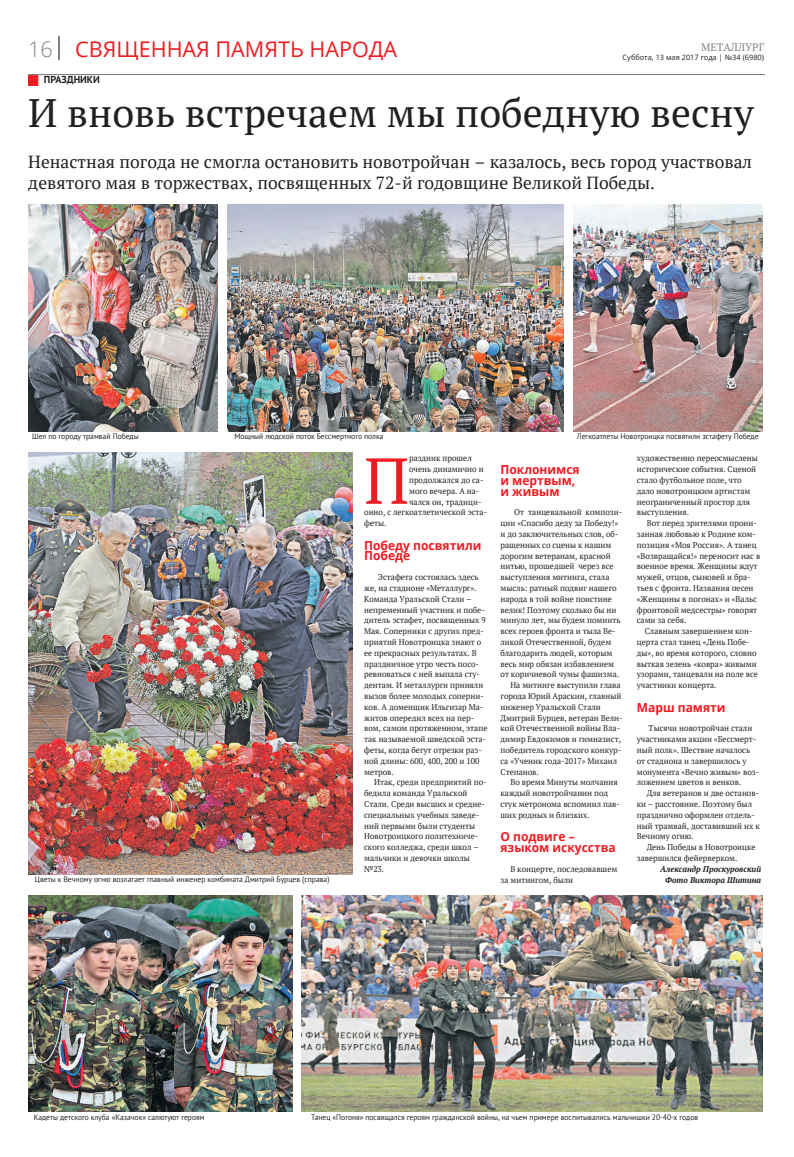
<style>
.page{position:relative;width:794px;height:1157px;background:#fff}
.page>*{position:absolute;margin:0;border:0;box-sizing:border-box;transform-origin:0 0}
.t1{font:64.8px "PT Serif";color:#ee1d23;scale:.96 1}
.t2{font:39.6px "PT Serif";color:#231f20}
.t3{font:21.6px "Open Sans";color:#ee1d23}
.t4{font:17.5px/21.6px "PT Serif";color:#231f20}
.t5{font:700 12.5px/10.8px "Open Sans";color:#ee1d23;scale:.96 1}
.t6{font:10.8px "PT Serif";color:#808285}
.t7{font:700 10.1px "PT Sans";color:#231f20}
.t8{font:8.4px/10.8px "PT Serif";color:#231f20;scale:.96 1}
.t9{font:italic 700 8.4px/10.8px "PT Serif";color:#231f20;text-align:right;scale:.96 1}
.t10{font:7.9px "PT Sans";color:#231f20;scale:.96 1}
.t11{font:7.4px "Open Sans";color:#231f20}
.s1{color:#808285}
</style>
<div class="page">
<svg style="left:59px;top:36px;width:1px;height:23px"></svg>
<img style="left:28px;top:75px;width:11px;height:11px">
<img style="left:28px;top:204px;width:190px;height:227px">
<img style="left:228px;top:204px;width:336px;height:227px">
<img style="left:573px;top:204px;width:190px;height:227px">
<img style="left:28px;top:453px;width:324px;height:421px">
<img style="left:28px;top:896px;width:264px;height:216px">
<img style="left:302px;top:896px;width:461px;height:216px">
<h3 class="t3" style="left:28px;top:34px;width:370px"><span class="s1">16</span> СВЯЩЕННАЯ ПАМЯТЬ НАРОДА</h3>
<p class="t6" style="left:701px;top:40px;width:64px">МЕТАЛЛУРГ</p>
<p class="t11" style="left:623px;top:52px;width:143px">Суббота, 13 мая 2017 года | №34 (6980)</p>
<p class="t7" style="left:44px;top:74px;width:58px">ПРАЗДНИКИ</p>
<h2 class="t2" style="left:28px;top:87px;width:727px">И вновь встречаем мы победную весну</h2>
<h3 class="t4" style="left:28px;top:150px;width:725px">Ненастная погода не смогла остановить новотройчан – казалось, весь город участвовал девятого мая в торжествах, посвященных 72-й годовщине Великой Победы.</h3>
<p class="t10" style="left:32px;top:432px;width:112px">Шел по городу трамвай Победы</p>
<p class="t10" style="left:234px;top:432px;width:157px">Мощный людской поток Бессмертного полка</p>
<p class="t10" style="left:577px;top:432px;width:191px">Легкоатлеты Новотроицка посвятили эстафету Победе</p>
<p class="t10" style="left:35px;top:875px;width:308px">Цветы к Вечному огню возлагает главный инженер комбината Дмитрий Бурцев (справа)</p>
<h1 class="t1" style="left:364px;top:438px;width:48px">П</h1>
<p class="t8" style="left:409px;top:453px;width:67px">раздник прошел</p>
<p class="t8" style="left:409px;top:464px;width:79px">очень динамично и</p>
<p class="t8" style="left:409px;top:474px;width:79px">продолжался до са-</p>
<p class="t8" style="left:409px;top:485px;width:75px">мого вечера. А на-</p>
<p class="t8" style="left:409px;top:496px;width:77px">чался он, традици-</p>
<p class="t8" style="left:364px;top:507px;width:129px">онно, с легкоатлетической эста-</p>
<p class="t8" style="left:364px;top:518px;width:25px">феты.</p>
<h3 class="t5" style="left:364px;top:539px;width:124px">Победу посвятили<br>Победе</h3>
<p class="t8" style="left:364px;top:572px;width:130px;text-indent:14px">Эстафета состоялась здесь же, на стадионе «Металлург».<br>Команда Уральской Стали – непременный участник и побе&shy;дитель эстафет, посвященных 9<br>Мая. Соперники с других пред&shy;приятий Новотроицка знают о ее прекрасных результатах. В праздничное утро честь посо&shy;ревноваться с ней выпала сту&shy;дентам. И металлурги приняли вызов более молодых соперни&shy;ков. А доменщик Ильгизар Ма&shy;житов опередил всех на пер&shy;вом, самом протяженном, этапе так называемой шведской эста&shy;феты, когда бегут отрезки раз&shy;ной длины: 600, 400, 200 и 100 метров.</p>
<p class="t8" style="left:364px;top:777px;width:129px;text-indent:10px">Итак, среди предприятий по&shy;бедила команда Уральской<br>Стали. Среди высших и средне&shy;специальных учебных заведе&shy;ний первыми были студенты<br>Новотроицкого политехниче&shy;ского колледжа, среди школ – мальчики и девочки школы №23.</p>
<h3 class="t5" style="left:501px;top:464px;width:84px">Поклонимся и мертвым, и живым</h3>
<p class="t8" style="left:514px;top:507px;width:114px">От танцевальной компози-</p>
<p class="t8" style="left:501px;top:518px;width:124px">ции «Спасибо деду за Победу!»</p>
<p class="t8" style="left:501px;top:528px;width:124px">и до заключительных слов, об-</p>
<p class="t8" style="left:501px;top:539px;width:117px">ращенных со сцены к нашим</p>
<p class="t8" style="left:501px;top:550px;width:116px">дорогим ветеранам, красной</p>
<p class="t8" style="left:501px;top:561px;width:119px">нитью, прошедшей через все</p>
<p class="t8" style="left:501px;top:572px;width:115px">выступления митинга, стала</p>
<p class="t8" style="left:501px;top:582px;width:123px">мысль: ратный подвиг нашего</p>
<p class="t8" style="left:501px;top:593px;width:118px">народа в той войне поистине</p>
<p class="t8" style="left:501px;top:604px;width:122px">велик! Поэтому сколько бы ни</p>
<p class="t8" style="left:501px;top:615px;width:127px">минуло лет, мы будем помнить</p>
<p class="t8" style="left:501px;top:626px;width:122px">всех героев фронта и тыла Ве-</p>
<p class="t8" style="left:501px;top:636px;width:117px">ликой Отечественной, будем</p>
<p class="t8" style="left:501px;top:647px;width:118px">благодарить людей, которым</p>
<p class="t8" style="left:501px;top:658px;width:120px">весь мир обязан избавлением</p>
<p class="t8" style="left:501px;top:669px;width:125px">от коричневой чумы фашизма.</p>
<p class="t8" style="left:510px;top:680px;width:116px">На митинге выступили глава</p>
<p class="t8" style="left:501px;top:690px;width:127px">города Юрий Араскин, главный</p>
<p class="t8" style="left:501px;top:701px;width:106px">инженер Уральской Стали</p>
<p class="t8" style="left:501px;top:712px;width:129px">Дмитрий Бурцев, ветеран Вели-</p>
<p class="t8" style="left:501px;top:723px;width:126px">кой Отечественной войны Вла-</p>
<p class="t8" style="left:501px;top:734px;width:127px">димир Евдокимов и гимназист,</p>
<p class="t8" style="left:501px;top:744px;width:127px">победитель городского конкур-</p>
<p class="t8" style="left:501px;top:755px;width:123px">са «Ученик года-2017» Михаил</p>
<p class="t8" style="left:501px;top:766px;width:41px">Степанов.</p>
<p class="t8" style="left:510px;top:777px;width:113px">Во время Минуты молчания</p>
<p class="t8" style="left:501px;top:788px;width:114px">каждый новотройчанин под</p>
<p class="t8" style="left:501px;top:798px;width:126px">стук метронома вспомнил пав-</p>
<p class="t8" style="left:501px;top:809px;width:94px">ших родных и близких.</p>
<h3 class="t5" style="left:501px;top:831px;width:121px">О подвиге – языком искусства</h3>
<p class="t8" style="left:501px;top:863px;width:123px;text-indent:10px">В концерте, последовавшем за митингом, были</p>
<p class="t8" style="left:637px;top:453px;width:128px">художественно переосмыслены исторические события. Сценой стало футбольное поле, что дало новотроицким артистам неограниченный простор для выступления.</p>
<p class="t8" style="left:637px;top:518px;width:130px;text-indent:10px">Вот перед зрителями прони&shy;занная любовью к Родине ком&shy;позиция «Моя Россия». А танец «Возвращайся!» переносит нас в военное время. Женщины ждут мужей, отцов, сыновей и бра&shy;тьев с фронта. Названия песен «Женщины в погонах» и «Вальс фронтовой медсестры» говорят сами за себя.</p>
<p class="t8" style="left:637px;top:626px;width:128px;text-indent:8px">Славным завершением кон&shy;церта стал танец «День Побе&shy;ды», во время которого, словно выткав зелень «ковра» живыми узорами, танцевали на поле все участники концерта.</p>
<h3 class="t5" style="left:637px;top:701px;width:94px">Марш памяти</h3>
<p class="t8" style="left:637px;top:723px;width:129px;text-indent:12px">Тысячи новотройчан стали участниками акции «Бессмерт&shy;ный полк». Шествие началось от стадиона и завершилось у монумента «Вечно живым» воз&shy;ложением цветов и венков.</p>
<p class="t8" style="left:637px;top:788px;width:130px;text-indent:10px">Для ветеранов и две останов&shy;ки – расстояние. Поэтому был празднично оформлен отдель&shy;ный трамвай, доставивший их к<br>Вечному огню.</p>
<p class="t8" style="left:637px;top:842px;width:125px;text-indent:10px">День Победы в Новотроицке завершился фейерверком.</p>
<p class="t9" style="left:660px;top:863px;width:107px">Александр Проскуровский<br>Фото Виктора Шитина</p>
<p class="t10" style="left:34px;top:1112px;width:180px">Кадеты детского клуба «Казачок» салютуют героям</p>
<p class="t10" style="left:311px;top:1112px;width:405px">Танец «Погоня» посвящался героям гражданской войны, на чьем примере воспитывались мальчишки 20-40-х годов</p>
</div>
